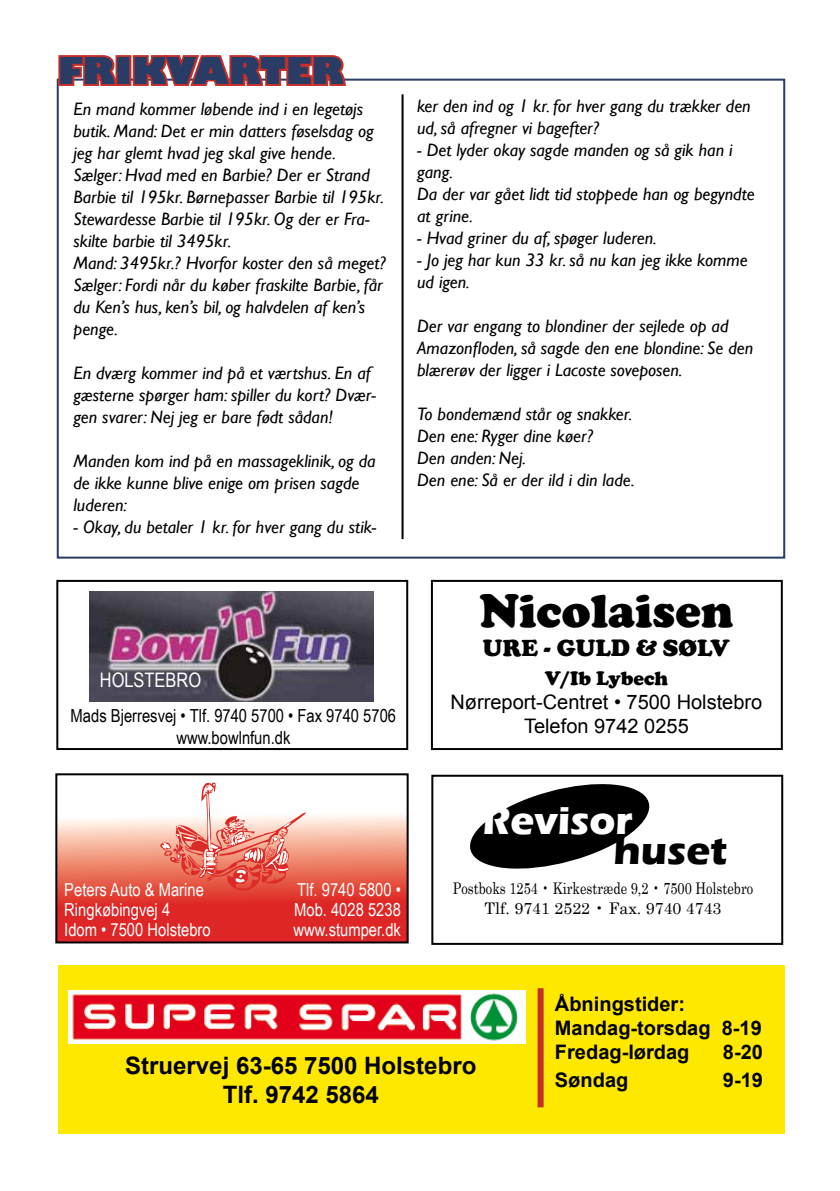
<style>
.page{position:relative;width:840px;height:1191px;background:#fff}
.page>*{position:absolute;margin:0;border:0;box-sizing:border-box;transform-origin:0 0}
.t1{font:900 48px "Cooper";color:#000}
.t2{font:700 40px "Eras ITC";color:#fff}
.t3{font:700 40px "Eras ITC";color:#000}
.t4{font:800 36px "Gill Sans";color:#283c65}
.t5{font:700 24px/28.8px "Arial";color:#000;text-align:center}
.t6{font:900 24px "Cooper";color:#000}
.t7{font:700 20px/24px "Arial";color:#000}
.t8{font:20px/24px "Arial";color:#000;text-align:center}
.t9{font:900 20px "Cooper";color:#000}
.t10{font:20px "Arial Narrow";color:#fff}
.t11{font:italic 18px/22px "Gill Sans";color:#000}
.t12{font:18px/20px "Arial Narrow";color:#fff}
.t13{font:18px/21.6px "Arial Narrow";color:#000;text-align:center}
.t14{font:16px "Century Schoolbook";color:#000;scale:.8 1}
.t15{font:16px "Century";color:#000}
</style>
<div class="page">
<svg style="left:58px;top:812px;width:347px;height:128px;background:#e8645a"></svg>
<div style="left:55px;top:773px;width:353px;height:170px;border:2px solid #000"></div>
<div style="left:56px;top:580px;width:352px;height:170px;border:2px solid #000"></div>
<div style="left:430px;top:580px;width:352px;height:170px;border:2px solid #000"></div>
<div style="left:431px;top:774px;width:351px;height:171px;border:2px solid #000"></div>
<img style="left:89px;top:592px;width:284px;height:109px">
<svg style="left:445px;top:774px;width:228px;height:95px"></svg>
<div style="left:58px;top:965px;width:725px;height:168px;background:#ffe800"></div>
<div style="left:537px;top:988px;width:6px;height:119px;background:#c42f2a"></div>
<svg style="left:160px;top:782px;width:146px;height:108px"></svg>
<img style="left:68px;top:990px;width:457px;height:53px">
<svg style="left:56px;top:55px;width:59px;height:33px"></svg>
<div style="left:115px;top:55px;width:16px;height:31px;border:4px solid #c42f2a"></div>
<svg style="left:131px;top:55px;width:217px;height:31px"></svg>
<hr style="left:401px;top:94px;width:2px;height:445px;background:#000">
<h3 class="t4" style="left:58px;top:48px;width:287px">FRIKVARTER</h3>
<p class="t11" style="left:73px;top:98px;width:313px">En mand kommer løbende ind i en legetøjs butik. Mand: Det er min datters føselsdag og jeg har glemt hvad jeg skal give hende.<br>Sælger: Hvad med en Barbie? Der er Strand Barbie til 195kr. Børnepasser Barbie til 195kr.<br>Stewardesse Barbie til 195kr. Og der er Fra&shy;skilte barbie til 3495kr.<br>Mand: 3495kr.? Hvorfor koster den så meget?<br>Sælger: Fordi når du køber fraskilte Barbie, får du Ken’s hus, ken’s bil, og halvdelen af ken’s penge.</p>
<p class="t11" style="left:73px;top:362px;width:304px">En dværg kommer ind på et værtshus. En af gæsterne spørger ham: spiller du kort? Dvær&shy;gen svarer: Nej jeg er bare født sådan!</p>
<p class="t11" style="left:73px;top:450px;width:303px">Manden kom ind på en massageklinik, og da de ikke kunne blive enige om prisen sagde luderen:</p>
<p class="t11" style="left:73px;top:516px;width:304px">- Okay, du betaler 1 kr. for hver gang du stik-</p>
<p class="t11" style="left:417px;top:95px;width:335px">ker den ind og 1 kr. for hver gang du trækker den ud, så afregner vi bagefter?</p>
<p class="t11" style="left:417px;top:139px;width:339px">- Det lyder okay sagde manden og så gik han i gang.<br>Da der var gået lidt tid stoppede han og begyndte at grine.</p>
<p class="t11" style="left:417px;top:227px;width:241px">- Hvad griner du af, spøger luderen.</p>
<p class="t11" style="left:417px;top:249px;width:332px">- Jo jeg har kun 33 kr. så nu kan jeg ikke komme ud igen.</p>
<p class="t11" style="left:417px;top:315px;width:337px">Der var engang to blondiner der sejlede op ad<br>Amazonfloden, så sagde den ene blondine: Se den blærerøv der ligger i Lacoste soveposen.</p>
<p class="t11" style="left:417px;top:403px;width:219px">To bondemænd står og snakker.<br>Den ene: Ryger dine køer?<br>Den anden: Nej.<br>Den ene: Så er der ild i din lade.</p>
<p class="t10" style="left:100px;top:668px;width:103px">HOLSTEBRO</p>
<p class="t13" style="left:71px;top:705px;width:327px">Mads Bjerresvej • Tlf. 9740 5700 • Fax 9740 5706 www.bowlnfun.dk</p>
<h1 class="t1" style="left:479px;top:583px;width:255px">Nicolaisen</h1>
<h3 class="t6" style="left:482px;top:633px;width:248px">URE - GULD &amp; SØLV</h3>
<p class="t9" style="left:544px;top:666px;width:125px">V/Ib Lybech</p>
<p class="t8" style="left:450px;top:689px;width:313px">Nørreport-Centret • 7500 Holstebro<br>Telefon 9742 0255</p>
<p class="t12" style="left:64px;top:880px;width:148px">Peters Auto &amp; Marine<br>Ringkøbingvej 4<br>Idom • 7500 Holstebro</p>
<p class="t12" style="left:293px;top:880px;width:109px;text-align:justify">Tlf. 9740 5800 • Mob. 4028 5238 www.stumper.dk</p>
<h2 class="t2" style="left:482px;top:798px;width:152px">Revisor</h2>
<h2 class="t3" style="left:613px;top:827px;width:115px">huset</h2>
<p class="t14" style="left:452px;top:875px;width:376px">Postboks 1254 • Kirkestræde 9,2 • 7500 Holstebro</p>
<p class="t15" style="left:484px;top:894px;width:238px">Tlf. 9741 2522 • Fax. 9740 4743</p>
<h3 class="t5" style="left:125px;top:1051px;width:352px">Struervej 63-65 7500 Holstebro<br>Tlf. 9742 5864</h3>
<p class="t7" style="left:554px;top:992px;width:208px">Åbningstider:<br>Mandag-torsdag 8-19<br>Fredag-lørdag</p>
<p class="t7" style="left:722px;top:1040px;width:42px">8-20</p>
<p class="t7" style="left:554px;top:1069px;width:75px">Søndag</p>
<p class="t7" style="left:722px;top:1069px;width:42px">9-19</p>
</div>
